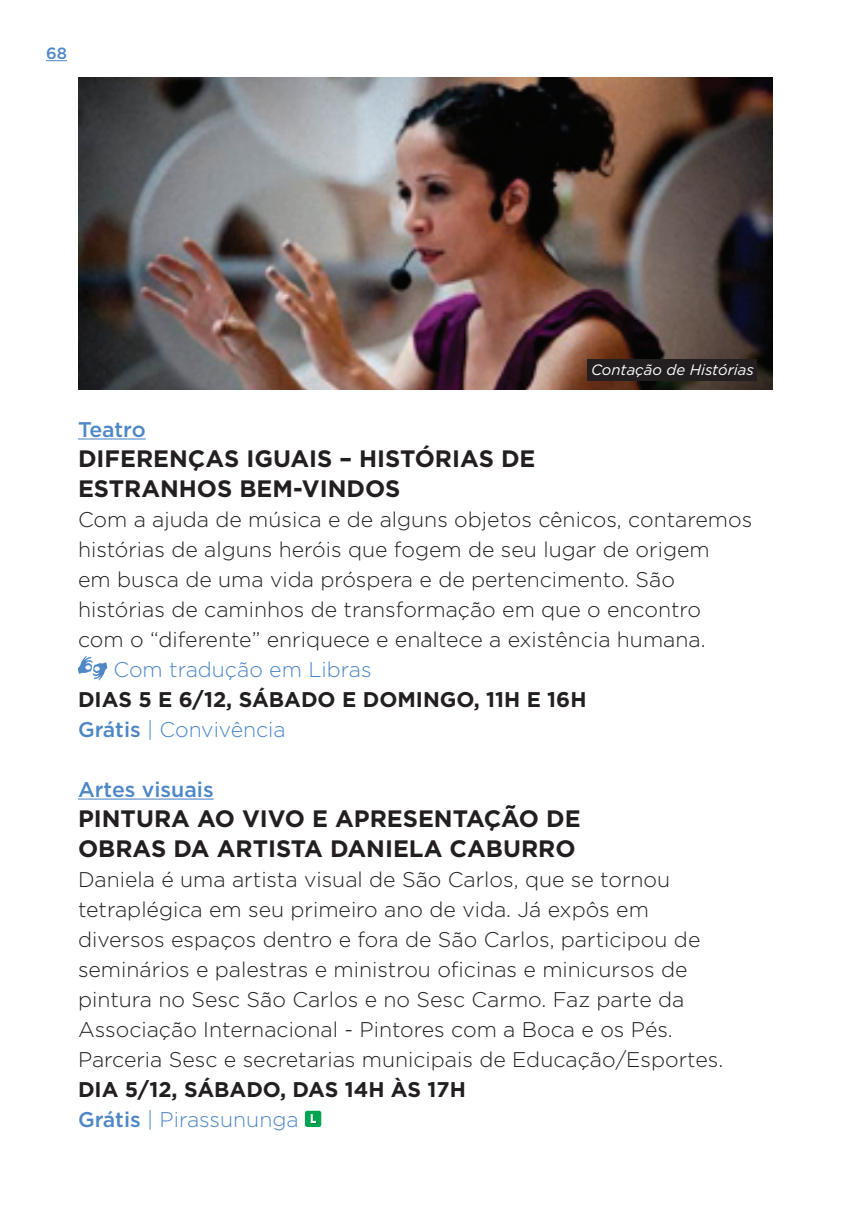
<style>
.page{position:relative;width:851px;height:1205px;background:#fff}
.page>*{position:absolute;margin:0;border:0;box-sizing:border-box;transform-origin:0 0}
.t1{font:700 23.75px/30px "Gotham";color:#231f20}
.t2{font:300 21.25px/30px "Gotham";color:#231f20}
.t3{font:700 21.25px/30px "Gotham";color:#231f20}
.t4{font:300 21.25px "Gotham";color:#4d87c6}
.t5{font:500 21.25px "Gotham";color:#4d87c6}
.t6{font:500 16.25px "Gotham";color:#4d87c6}
.t7{font:italic 15px "Gotham";color:#fff}
.s1{font-weight:500;color:#4d87c6}
.s2{font-weight:300;color:#4d87c6}
</style>
<div class="page">
<svg style="left:46px;top:60px;width:21px;height:1px"></svg>
<hr style="left:78px;top:438px;width:68px;height:1px;background:#4d87c6">
<hr style="left:78px;top:798px;width:136px;height:1px;background:#4d87c6">
<svg style="left:78px;top:656px;width:29px;height:24px"></svg>
<div style="left:305px;top:1110px;width:16px;height:17px;background:#00a54f;border-radius:2px"></div>
<svg style="left:311px;top:1114px;width:5px;height:9px"></svg>
<img style="left:78px;top:78px;width:694px;height:312px">
<div style="left:587px;top:359px;width:170px;height:22px;background:#231f20"></div>
<p class="t6" style="left:46px;top:43px;width:22px">68</p>
<p class="t7" style="left:591px;top:360px;width:164px">Contação de Histórias</p>
<p class="t5" style="left:78px;top:415px;width:69px">Teatro</p>
<p class="t1" style="left:78px;top:443px;width:459px">DIFERENÇAS IGUAIS – HISTÓRIAS DE<br>ESTRANHOS BEM-VINDO</p>
<p class="t1" style="left:385px;top:473px;width:17px">S</p>
<p class="t2" style="left:78px;top:504px;width:675px">Com a ajuda de música e de alguns objetos cênicos, contaremos histórias de alguns heróis que fogem de seu lugar de origem<br>em busca de uma vida próspera e de pertencimento. São histórias de caminhos de transformação em que o encontro<br>com o “diferente” enriquece e enaltece a existência humana.</p>
<p class="t4" style="left:113px;top:656px;width:259px">Com tradução em Libras</p>
<p class="t3" style="left:78px;top:684px;width:510px">DIAS 5 E 6/12, SÁBADO E DOMI NGO, 11H E 16H<br><span class="s1">Grátis</span> <span class="s2">| Convivência</span></p>
<p class="t5" style="left:78px;top:775px;width:137px">Artes visuais</p>
<p class="t1" style="left:78px;top:803px;width:504px">PI NTURA AO VIVO E APRESENTAÇÃO DE<br>OBRAS DA ARTISTA DANI ELA CABURRO</p>
<p class="t2" style="left:78px;top:864px;width:646px">Daniela é uma artista visual de São Carlos, que se tornou tetraplégica em seu primeiro ano de vida. Já expôs em diversos espaços dentro e fora de São Carlos, participou de seminários e palestras e ministrou oficinas e minicursos de pintura no Sesc São Carlos e no Sesc Carmo. Faz parte da Associação Internacional - Pintores com a Boca e os Pés.<br>Parceria Sesc e secretarias municipais de Educação/Esportes.</p>
<p class="t3" style="left:78px;top:1074px;width:385px">DIA 5/12, SÁBADO, DAS 14H ÀS 17H<br><span class="s1">Grátis</span> <span class="s2">| Pirassununga</span></p>
</div>
